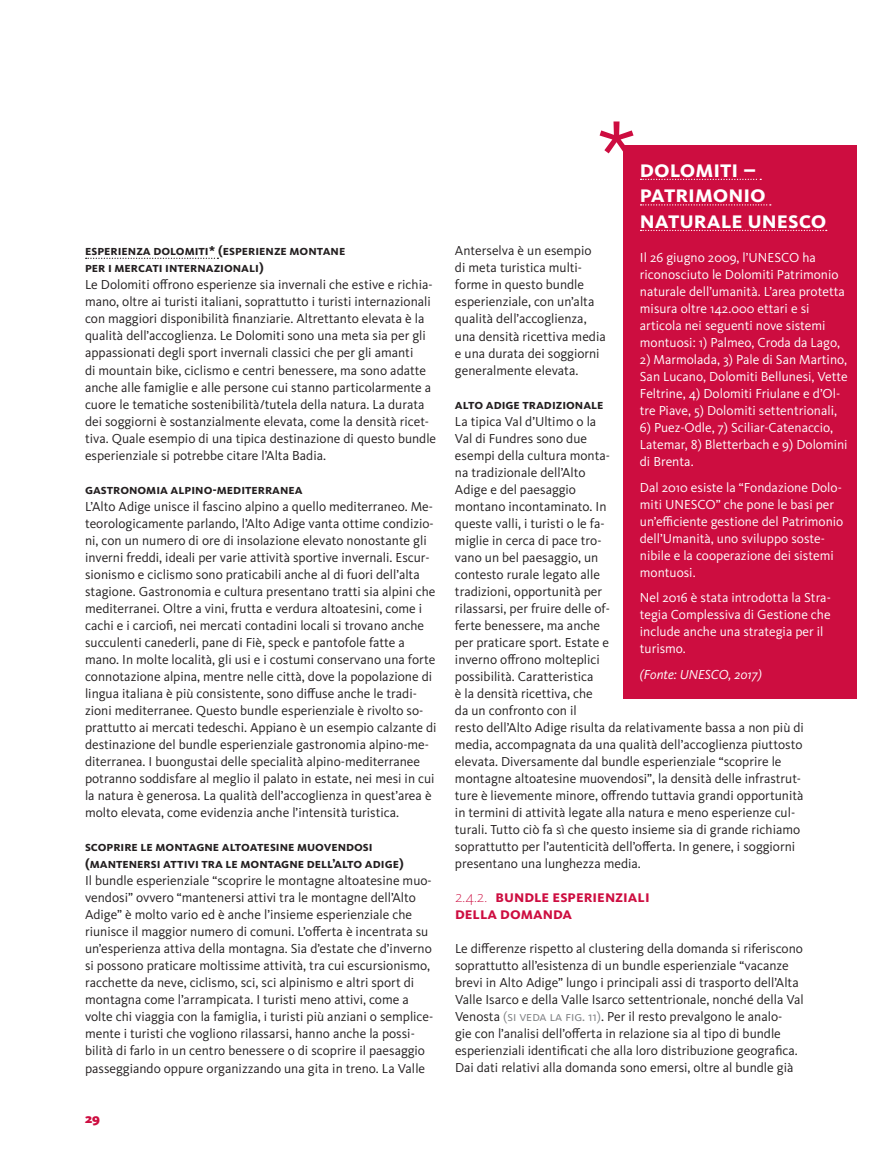
<style>
.page{position:relative;width:893px;height:1149px;background:#fff}
.page>*{position:absolute;margin:0;border:0;box-sizing:border-box;transform-origin:0 0}
.t1{font:700 24px/25.5px "Kievit OT";color:#fff}
.t2{font:700 16.5px/17px "Kievit OT";color:#cd0d40}
.t3{font:13.5px/17px "Kievit OT";color:#231f20}
.t4{font:13.5px/17px "Kievit OT";color:#fff}
.t5{font:700 13.5px/17px "Kievit OT";color:#231f20}
.t6{font:italic 13.5px "Kievit OT";color:#fff}
.t7{font:900 13.5px "Kievit OT";color:#cd0d40}
.s1{font-weight:200}
.s2{color:#808285}
</style>
<div class="page">
<div style="left:623px;top:145px;width:234px;height:553px;background:#cd0d40"></div>
<svg style="left:600px;top:121px;width:33px;height:32px"></svg>
<svg style="left:641px;top:179px;width:120px;height:1px"></svg>
<svg style="left:641px;top:204px;width:130px;height:1px"></svg>
<svg style="left:641px;top:230px;width:186px;height:1px"></svg>
<svg style="left:86px;top:257px;width:132px;height:2px"></svg>
<p class="t5" style="left:85px;top:242px;width:262px;text-indent:100px">miti* (esperienze montane per i mercati internazionali)</p>
<p class="t3" style="left:85px;top:276px;width:353px">Le Dolomiti offrono esperienze sia invernali che estive e richia&shy;mano, oltre ai turisti italiani, soprattutto i turisti internazionali con maggiori disponibilità finanziarie. Altrettanto elevata è la qualità dell’accoglienza. Le Dolomiti sono una meta sia per gli appassionati degli sport invernali classici che per gli amanti<br>di mountain bike, ciclismo e centri benessere, ma sono adatte anche alle famiglie e alle persone cui stanno particolarmente a cuore le tematiche sostenibilità/tutela della natura. La durata dei soggiorni è sostanzialmente elevata, come la densità ricet&shy;tiva. Quale esempio di una tipica destinazione di questo bundle esperienziale si potrebbe citare l’Alta Badia.</p>
<p class="t5" style="left:85px;top:480px;width:45px">Gastrono</p>
<p class="t5" style="left:146px;top:480px;width:158px">mia alpino-mediterranea</p>
<p class="t3" style="left:85px;top:497px;width:353px">L’Alto Adige unisce il fascino alpino a quello mediterraneo. Me&shy;teorologicamente parlando, l’Alto Adige vanta ottime condizio&shy;ni, con un numero di ore di insolazione elevato nonostante gli inverni freddi, ideali per varie attività sportive invernali. Escur&shy;sionismo e ciclismo sono praticabili anche al di fuori dell’alta stagione. Gastronomia e cultura presentano tratti sia alpini che mediterranei. Oltre a vini, frutta e verdura altoatesini, come i cachi e i carciofi, nei mercati contadini locali si trovano anche succulenti canederli, pane di Fiè, speck e pantofole fatte a mano. In molte località, gli usi e i costumi conservano una forte connotazione alpina, mentre nelle città, dove la popolazione di lingua italiana è più consistente, sono diffuse anche le tradi&shy;zioni mediterranee. Questo bundle esperienziale è rivolto so&shy;prattutto ai mercati tedeschi. Appiano è un esempio calzante di destinazione del bundle esperienziale gastronomia alpino-me&shy;diterranea. I buongustai delle specialità alpino-mediterranee potranno soddisfare al meglio il palato in estate, nei mesi in cui la natura è generosa. La qualità dell’accoglienza in quest’area è molto elevata, come evidenzia anche l’intensità turistica.</p>
<p class="t5" style="left:85px;top:837px;width:8px">Scop</p>
<p class="t5" style="left:85px;top:242px;width:77px">Esperienza Dolo</p>
<p class="t5" style="left:85px;top:837px;width:320px;text-align:center">rire le montagne altoatesine muovendosi (mantenersi attivi tra le montagne dell’Alto Adige)</p>
<p class="t3" style="left:85px;top:871px;width:350px">Il bundle esperienziale “scoprire le montagne altoatesine muo&shy;vendosi” ovvero “mantenersi attivi tra le montagne dell’Alto Adige” è molto vario ed è anche l’insieme esperienziale che riunisce il maggior numero di comuni. L’offerta è incentrata su un’esperienza attiva della montagna. Sia d’estate che d’inverno si possono praticare moltissime attività, tra cui escursionismo, racchette da neve, ciclismo, sci, sci alpinismo e altri sport di montagna come l’arrampicata. I turisti meno attivi, come a volte chi viaggia con la famiglia, i turisti più anziani o semplice&shy;mente i turisti che vogliono rilassarsi, hanno anche la possi&shy;bilità di farlo in un centro benessere o di scoprire il paesaggio passeggiando oppure organizzando una gita in treno. La Valle</p>
<p class="t7" style="left:85px;top:1110px;width:16px">29</p>
<h1 class="t1" style="left:640px;top:156px;width:15px">Dolo</h1>
<h1 class="t1" style="left:640px;top:156px;width:188px;text-indent:56px">miti –<br>Patrimon io naturale UNESCO</h1>
<p class="t4" style="left:640px;top:249px;width:206px">Il 26 giugno 2009, l’UNESCO ha riconosciuto le Dolomiti Patrimonio naturale dell’umanità. L’area protetta misura oltre 142.000 ettari e si articola nei seguenti nove sistemi montuosi: 1) Palmeo, Croda da Lago,</p>
<p class="t4" style="left:640px;top:351px;width:209px">2) Marmolada, 3) Pale di San Martino, San Lucano, Dolomiti Bellunesi, Vette Feltrine, 4) Dolomiti Friulane e d’Ol&shy;tre Piave, 5) Dolomiti settentrionali,</p>
<p class="t4" style="left:640px;top:419px;width:209px">6) Puez-Odle, 7) Sciliar-Catenaccio,<br>Latemar, 8) Bletterbach e 9) Dolomini di Brenta.</p>
<p class="t4" style="left:640px;top:478px;width:205px">Dal 2010 esiste la “Fondazione Dolo&shy;miti UNESCO” che pone le basi per un’efficiente gestione del Patrimonio dell’Umanità, uno sviluppo soste&shy;nibile e la cooperazione dei sistemi montuosi.</p>
<p class="t4" style="left:640px;top:589px;width:192px">Nel 2016 è stata introdotta la Stra&shy;tegia Complessiva di Gestione che include anche una strategia per il turismo.</p>
<p class="t6" style="left:640px;top:666px;width:124px">(Fonte: UNESCO, 2017)</p>
<p class="t3" style="left:455px;top:242px;width:152px">Anterselva è un esempio<br>di meta turistica multi&shy;forme in questo bundle esperienziale, con un’alta qualità dell’accoglienza, una densità ricettiva media e una durata dei soggiorni generalmente elevata.</p>
<p class="t5" style="left:455px;top:395px;width:150px">Alto Adige tradizionale</p>
<p class="t3" style="left:455px;top:412px;width:350px">La tipica Val d’Ultimo o la<br>Val di Fundres sono due<br>esempi della cultura monta-<br>na tradizionale dell’Alto<br>Adige e del paesaggio<br>montano incontaminato. In<br>queste valli, i turisti o le fa-<br>miglie in cerca di pace tro-<br>vano un bel paesaggio, un<br>contesto rurale legato alle<br>tradizioni, opportunità per<br>rilassarsi, per fruire delle of-<br>ferte benessere, ma anche<br>per praticare sport. Estate e<br>inverno offrono molteplici<br>possibilità. Caratteristica<br>è la densità ricettiva, che<br>da un confronto con il<br>resto dell’Alto Adige risulta da relativamente bassa a non più di media, accompagnata da una qualità dell’accoglienza piuttosto elevata. Diversamente dal bundle esperienziale “scoprire le montagne altoatesine muovendosi”, la densità delle infrastrut&shy;ture è lievemente minore, offrendo tuttavia grandi opportunità in termini di attività legate alla natura e meno esperienze cul&shy;turali. Tutto ciò fa sì che questo insieme sia di grande richiamo soprattutto per l’autenticità dell’offerta. In genere, i soggiorni presentano una lunghezza media.</p>
<p class="t2" style="left:455px;top:887px;width:196px"><span class="s1">2.4.2.</span> Bundle esperienziali della domanda</p>
<p class="t3" style="left:455px;top:939px;width:350px">Le differenze rispetto al clustering della domanda si riferiscono soprattutto all’esistenza di un bundle esperienziale “vacanze brevi in Alto Adige” lungo i principali assi di trasporto dell’Alta Valle Isarco e della Valle Isarco settentrionale, nonché della Val Venosta <span class="s2">(si veda la fig. 11)</span>. Per il resto prevalgono le analo-<br>gie con l’analisi dell’offerta in relazione sia al tipo di bundle esperienziali identificati che alla loro distribuzione geografica.<br>Dai dati relativi alla domanda sono emersi, oltre al bundle già</p>
</div>
